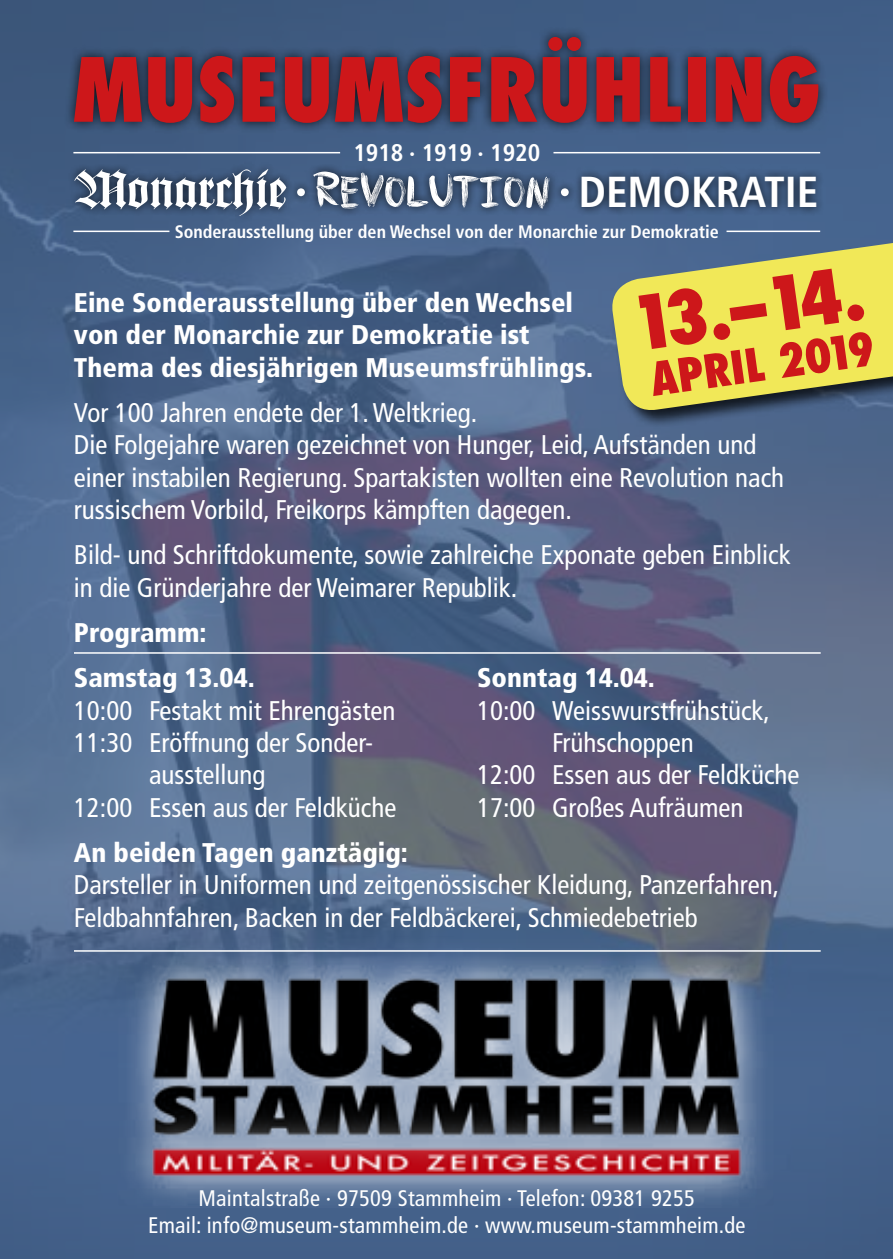
<style>
.page{position:relative;width:893px;height:1259px;background:#fff}
.page>*{position:absolute;margin:0;border:0;box-sizing:border-box;transform-origin:0 0}
.t1{font:800 condensed 85.8px "Futura";color:#cd171a}
.t2{font:800 condensed 72.3px "Futura";color:#cd171a}
.t3{font:51.9px "PLUME";color:#fff}
.t4{font:800 condensed 45px "Futura";color:#cd171a}
.t5{font:condensed 27px/32.4px "Frutiger";color:#fff}
.t6{font:900 condensed 27px/32.4px "Frutiger";color:#fff}
.t7{font:700 condensed 24px "Frutiger";color:#fff}
.t8{font:condensed 22.5px/27px "Frutiger";letter-spacing:.01em;color:#fff;text-align:center}
.t9{font:700 condensed 18px "Frutiger";color:#fff}
.s1{font-family:"Wilhelm Klingspor Gotisch Wd"}
.s2{font-family:"Wilhelm Klingspor Cyr";font-size:58.8px}
.s3{font-family:"Frutiger";font-weight:700;font-stretch:condensed;font-size:43.2px}
</style>
<div class="page">
<img style="left:0;top:0;width:893px;height:1259px">
<img style="left:101px;top:931px;width:691px;height:277px">
<div style="left:67px;top:161px;width:758px;height:64px;background:#000;opacity:.75"></div>
<hr style="left:74px;top:652px;width:747px;height:2px;background:#fff">
<div style="left:63px;top:26px;width:766px;height:108px;background:#000;opacity:.75"></div>
<div style="left:610px;top:236px;width:283px;height:192px;background:#000;opacity:.75"></div>
<svg style="left:608px;top:234px;width:285px;height:180px;background:#bdbe63"></svg>
<hr style="left:553px;top:152px;width:267px;height:1px;background:#fff">
<hr style="left:726px;top:231px;width:94px;height:1px;background:#fff">
<hr style="left:73px;top:152px;width:267px;height:1px;background:#fff">
<hr style="left:73px;top:231px;width:96px;height:1px;background:#fff">
<hr style="left:74px;top:950px;width:747px;height:1px;background:#fff">
<h1 class="t1" style="left:73px;top:35px;width:750px">MUSEUMSFRÜHLING</h1>
<p class="t7" style="left:353px;top:139px;width:188px">1918 · 1919 · 1920</p>
<h3 class="t3" style="left:75px;top:168px;width:745px"><span class="s1">Monarchie</span><span class="s2">·</span> Revolution <span class="s2">·</span> <span class="s3">DEMOKRATIE</span></h3>
<p class="t9" style="left:175px;top:221px;width:546px">Sonderausstellung über den Wechsel von der Monarchie zur Demokratie</p>
<h2 class="t2" style="left:625px;top:279px;width:236px;rotate:-8deg">13.–14.</h2>
<p class="t6" style="left:74px;top:286px;width:521px">Eine Sonderausstellung über den Wechsel von der Monarchie zur Demokratie ist<br>Thema des diesjährigen Museumsfrühlings.</p>
<p class="t5" style="left:74px;top:397px;width:712px">Vor 100 Jahren endete der 1. Weltkrieg.<br>Die Folgejahre waren gezeichnet von Hunger, Leid, Aufständen und einer instabilen Regierung. Spartakisten wollten eine Revolution nach russischem Vorbild, Freikorps kämpften dagegen.</p>
<p class="t5" style="left:74px;top:539px;width:718px">Bild- und Schriftdokumente, sowie zahlreiche Exponate geben Einblick in die Gründerjahre der Weimarer Republik.</p>
<p class="t6" style="left:74px;top:610px;width:182px;line-height:45px">Programm:<br>Samstag 13.04.</p>
<p class="t5" style="left:74px;top:694px;width:323px">10:00 Festakt mit Ehrengästen</p>
<p class="t5" style="left:74px;top:726px;width:301px">11:30 Eröffnung der Sonder-</p>
<p class="t5" style="left:149px;top:759px;width:118px">ausstellung</p>
<p class="t5" style="left:74px;top:791px;width:324px">12:00 Essen aus der Feldküche</p>
<p class="t6" style="left:74px;top:836px;width:335px">An beiden Tagen ganztägig:</p>
<p class="t5" style="left:74px;top:869px;width:707px">Darsteller in Uniformen und zeitgenössischer Kleidung, Panzerfahren,<br>Feldbahnfahren, Backen in der Feldbäckerei, Schmiedebetrieb</p>
<h3 class="t4" style="left:646px;top:351px;width:228px;rotate:-8deg">APRIL 2019</h3>
<p class="t6" style="left:477px;top:661px;width:179px">Sonntag 14.04.</p>
<p class="t5" style="left:477px;top:694px;width:294px">10:00 Weisswurstfrühstück,</p>
<p class="t5" style="left:552px;top:726px;width:143px">Frühschoppen</p>
<p class="t5" style="left:477px;top:759px;width:324px">12:00 Essen aus der Feldküche</p>
<p class="t5" style="left:477px;top:791px;width:268px">17:00 Großes Aufräumen</p>
<p class="t8" style="left:148px;top:1185px;width:599px">Maintalstraße · 97509 Stammheim · Telefon: 09381 9255<br>Email: info@museum-stammheim.de · www.museum-stammheim.de</p>
</div>
